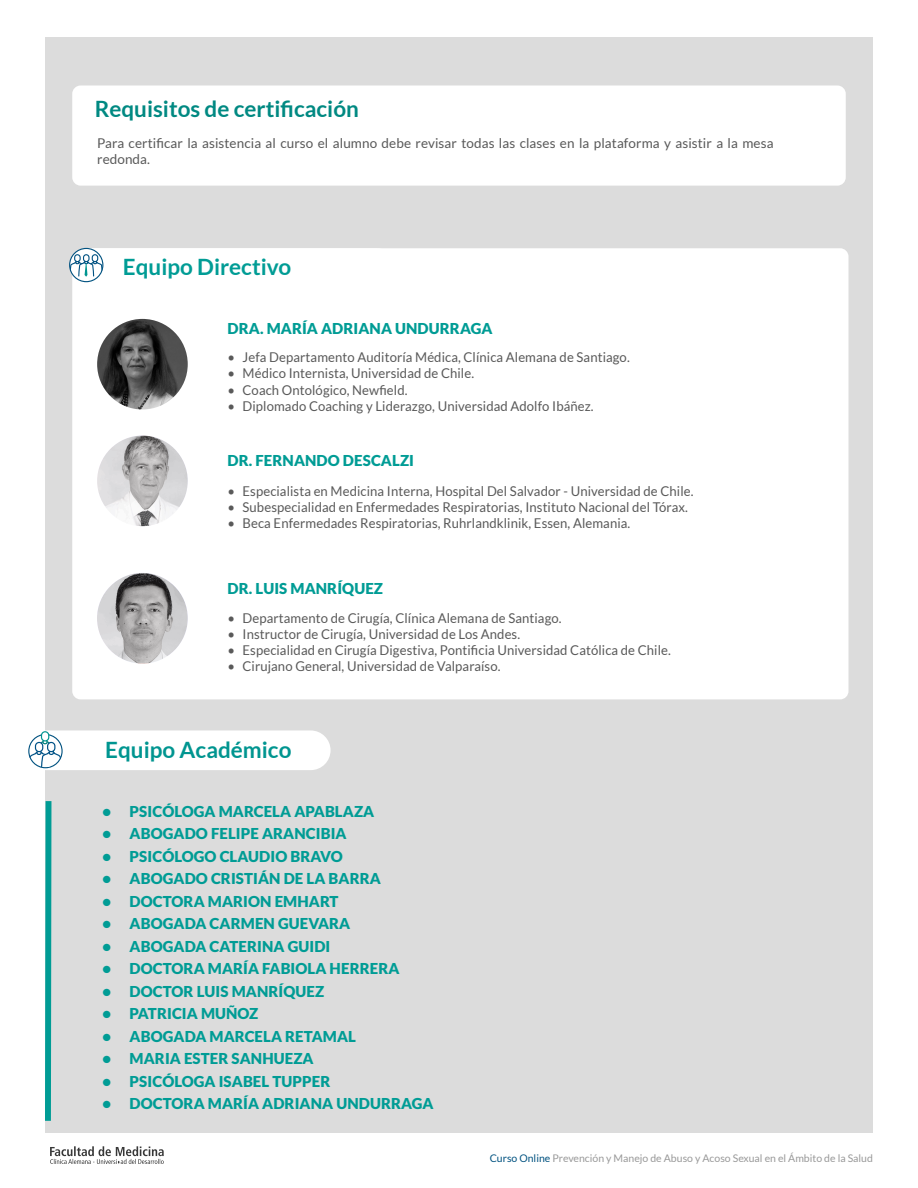
<style>
.page{position:relative;width:918px;height:1188px;background:#fff}
.page>*{position:absolute;margin:0;border:0;box-sizing:border-box;transform-origin:0 0}
.t1{font:700 22.5px "Lato";color:#008982}
.t2{font:700 22.5px "Lato";color:#009c95}
.t3{font:700 22.5px "Lato";color:#009590}
.t4{font:900 15px "Lato";letter-spacing:.005em;color:#009c95}
.t5{font:13.5px/16.2px "Lato";letter-spacing:.005em;color:#595959}
.t6{font:10.5px "Lato";color:#999}
.s1{color:#005280}
</style>
<div class="page">
<div style="left:45px;top:37px;width:828px;height:1096px;background:#dcdcdc"></div>
<svg style="left:50px;top:1146px;width:114px;height:18px"></svg>
<div style="left:72px;top:248px;width:777px;height:451px;background:#fff"></div>
<svg style="left:70px;top:248px;width:33px;height:34px"></svg>
<div style="left:69px;top:248px;width:34px;height:34px;border:1px solid #015280;border-radius:50%"></div>
<div style="left:83px;top:254px;width:7px;height:8px;border:1px solid #005282;border-radius:3px"></div>
<div style="left:74px;top:254px;width:7px;height:8px;border:1px solid #005282;border-radius:3px"></div>
<div style="left:92px;top:254px;width:6px;height:8px;border:1px solid #005282;border-radius:3px"></div>
<svg style="left:69px;top:260px;width:34px;height:17px"></svg>
<img style="left:97px;top:319px;width:91px;height:91px;border-radius:45px">
<svg style="left:97px;top:436px;width:91px;height:90px"></svg>
<svg style="left:97px;top:573px;width:91px;height:91px"></svg>
<div style="left:26px;top:730px;width:305px;height:40px;background:#fff;border-radius:20px"></div>
<svg style="left:29px;top:735px;width:33px;height:33px"></svg>
<div style="left:28px;top:734px;width:35px;height:34px;border:1px solid #005280;border-radius:50%"></div>
<div style="left:42px;top:732px;width:7px;height:9px;background:#fff;border-radius:4px"></div>
<div style="left:41px;top:731px;width:8px;height:11px;border:1px solid #009590;border-radius:4px"></div>
<svg style="left:29px;top:739px;width:33px;height:29px"></svg>
<div style="left:48px;top:742px;width:7px;height:10px;background:#fff;border-radius:4px"></div>
<div style="left:47px;top:742px;width:8px;height:10px;border:1px solid #005286;border-radius:4px"></div>
<svg style="left:45px;top:801px;width:6px;height:320px;background:#0a9e98"></svg>
<div style="left:72px;top:86px;width:774px;height:100px;background:#fff;border-radius:8px"></div>
<h1 class="t1" style="left:95px;top:96px;width:266px">Requisitos de certificación</h1>
<p class="t5" style="left:97px;top:135px;width:678px">Para certificar la asistencia al curso el alumno debe revisar todas las clases en la plataforma y asistir a la mesa redonda.</p>
<h1 class="t2" style="left:123px;top:254px;width:170px">Equipo Directivo</h1>
<p class="t4" style="left:228px;top:320px;width:266px">DRA. MARÍA ADRIANA UNDURRAGA</p>
<p class="t5" style="left:228px;top:349px;width:404px">• Jefa Departamento Auditoría Médica, Clínica Alemana de Santiago.</p>
<p class="t5" style="left:228px;top:365px;width:248px">• Médico Internista, Universidad de Chile.</p>
<p class="t5" style="left:228px;top:382px;width:181px">• Coach Ontológico, Newfield.</p>
<p class="t5" style="left:228px;top:398px;width:368px">• Diplomado Coaching y Liderazgo, Universidad Adolfo Ibáñez.</p>
<p class="t4" style="left:228px;top:451px;width:188px">DR. FERNANDO DESCALZI</p>
<p class="t5" style="left:228px;top:483px;width:467px">• Especialista en Medicina Interna, Hospital Del Salvador - Universidad de Chile.</p>
<p class="t5" style="left:228px;top:499px;width:462px">• Subespecialidad en Enfermedades Respiratorias, Instituto Nacional del Tórax.</p>
<p class="t5" style="left:228px;top:515px;width:404px">• Beca Enfermedades Respiratorias, Ruhrlandklinik, Essen, Alemania.</p>
<p class="t4" style="left:228px;top:580px;width:157px">DR. LUIS MANRÍQUEZ</p>
<p class="t5" style="left:228px;top:609px;width:336px">• Departamento de Cirugía, Clínica Alemana de Santiago.</p>
<p class="t5" style="left:228px;top:626px;width:294px">• Instructor de Cirugía, Universidad de Los Andes.</p>
<p class="t5" style="left:228px;top:642px;width:445px">• Especialidad en Cirugía Digestiva, Pontificia Universidad Católica de Chile.</p>
<p class="t5" style="left:228px;top:658px;width:274px">• Cirujano General, Universidad de Valparaíso.</p>
<h1 class="t3" style="left:105px;top:737px;width:188px">Equipo Académico</h1>
<p class="t4" style="left:103px;top:802px;width:273px">• PSICÓLOGA MARCELA APABLAZA</p>
<p class="t4" style="left:103px;top:825px;width:246px">• ABOGADO FELIPE ARANCIBIA</p>
<p class="t4" style="left:103px;top:847px;width:242px">• PSICÓLOGO CLAUDIO BRAVO</p>
<p class="t4" style="left:103px;top:870px;width:280px">• ABOGADO CRISTIÁN DE LA BARRA</p>
<p class="t4" style="left:103px;top:892px;width:238px">• DOCTORA MARION EMHART</p>
<p class="t4" style="left:103px;top:915px;width:249px">• ABOGADA CARMEN GUEVARA</p>
<p class="t4" style="left:103px;top:937px;width:229px">• ABOGADA CATERINA GUIDI</p>
<p class="t4" style="left:103px;top:960px;width:298px">• DOCTORA MARÍA FABIOLA HERRERA</p>
<p class="t4" style="left:103px;top:982px;width:223px">• DOCTOR LUIS MANRÍQUEZ</p>
<p class="t4" style="left:103px;top:1005px;width:157px">• PATRICIA MUÑOZ</p>
<p class="t4" style="left:103px;top:1027px;width:255px">• ABOGADA MARCELA RETAMAL</p>
<p class="t4" style="left:103px;top:1050px;width:213px">• MARIA ESTER SANHUEZA</p>
<p class="t4" style="left:103px;top:1072px;width:229px">• PSICÓLOGA ISABEL TUPPER</p>
<p class="t4" style="left:103px;top:1095px;width:333px">• DOCTORA MARÍA ADRIANA UNDURRAGA</p>
<p class="t6" style="left:490px;top:1153px;width:385px"><span class="s1">Curso Online</span> Prevención y Manejo de Abuso y Acoso Sexual en el Ámbito de la Salud</p>
</div>
